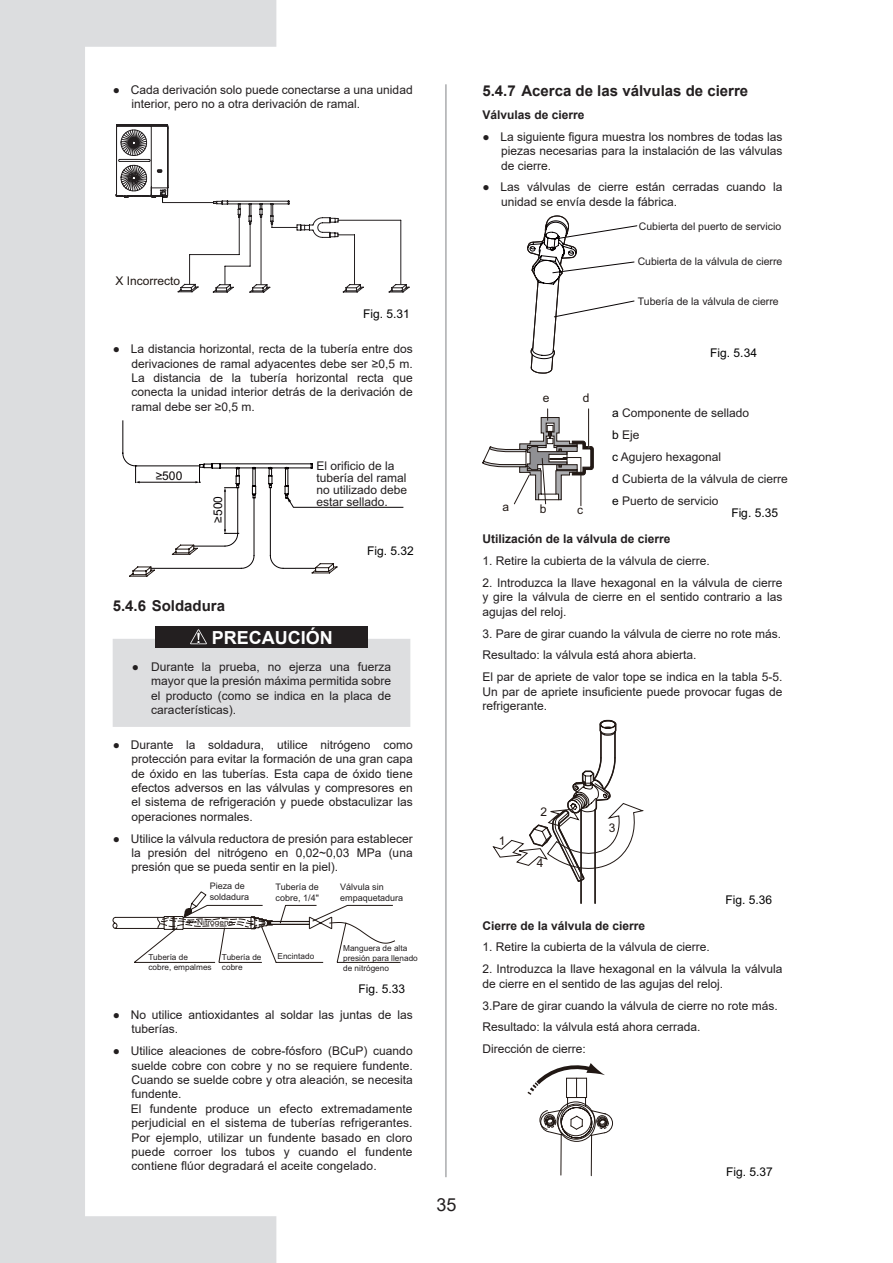
<style>
.page{position:relative;width:893px;height:1263px;background:#fff}
.page>*{position:absolute;margin:0;border:0;box-sizing:border-box;transform-origin:0 0}
.Note_Title{font:700 18px "Arial";color:#fff}
.t1{font:18px "Arial";color:#231f20}
.t2{font:700 15px "Arial";color:#231f20}
.Body_text_Bullet-8pt{font:12px/14.4px "Arial";color:#231f20;text-align:justify}
.Body_text-8pt{font:12px/14.4px "Arial";color:#231f20;text-align:justify}
.Note_text_Bullet{font:12px/14.4px "Arial";color:#231f20;text-align:justify}
.Body_Text_Bold-8pt{font:700 12px "Arial";color:#231f20}
.t3{font:12px "Arial";color:#030303}
.t4{font:12px "Arial";color:#201814}
.t5{font:12px "Arial";color:#211814}
.t6{font:12px "Arial";color:#070304}
.t7{font:10.5px "Arial";color:#231f20}
.t8{font:9px/10.8px "Arial";color:#231f20}
.t9{font:8.25px/9.9px "Arial";color:#231f20}
.t10{font:7.5px "Arial";color:#211814;scale:1.1 1}
.s1{color:#030303}
</style>
<div class="page">
<hr style="left:446px;top:84px;width:1px;height:1093px;background:#808285">
<svg style="left:0;top:0;width:276px;height:1263px"></svg>
<svg style="left:116px;top:124px;width:294px;height:169px"></svg>
<svg style="left:122px;top:420px;width:281px;height:157px"></svg>
<div style="left:155px;top:627px;width:213px;height:21px;background:#231f20"></div>
<svg style="left:113px;top:629px;width:297px;height:98px"></svg>
<svg style="left:113px;top:891px;width:288px;height:72px"></svg>
<svg style="left:527px;top:215px;width:110px;height:159px"></svg>
<svg style="left:482px;top:408px;width:112px;height:98px"></svg>
<hr style="left:588px;top:409px;width:1px;height:39px;background:#211814">
<svg style="left:493px;top:720px;width:150px;height:184px"></svg>
<svg style="left:527px;top:1063px;width:86px;height:113px"></svg>
<p class="Body_text_Bullet-8pt" style="left:131px;top:82px;width:283px;text-indent:-19px">● Cada derivación solo puede conectarse a una unidad interior, pero no a otra derivación de ramal.</p>
<p class="t4" style="left:116px;top:272px;width:66px">X Incorrecto</p>
<p class="t3" style="left:363px;top:305px;width:48px">Fig. 5.31</p>
<p class="Body_text_Bullet-8pt" style="left:131px;top:342px;width:283px;text-indent:-19px">● La distancia horizontal, recta de la tubería entre dos derivaciones de ramal adyacentes debe ser ≥0,5 m.<br>La distancia de la tubería horizontal recta que conecta la unidad interior detrás de la derivación de ramal debe ser ≥0,5 m.</p>
<p class="t6" style="left:156px;top:467px;width:28px">≥500</p>
<p class="t6" style="left:210px;top:522px;width:28px;rotate:-90deg">≥500</p>
<h3 class="t2" style="left:113px;top:596px;width:114px">5.4.6 Soldadura</h3>
<p class="Body_text_Bullet-8pt" style="left:316px;top:459px;width:92px;line-height:12px;text-align:left">El orificio de la tubería del ramal no utilizado debe estar sellado.</p>
<p class="t3" style="left:367px;top:543px;width:48px">Fig. 5.32</p>
<p class="Note_Title" style="left:212px;top:625px;width:122px">PRECAUCIÓN</p>
<p class="Note_text_Bullet" style="left:151px;top:659px;width:241px;text-indent:-20px">● Durante la prueba, no ejerza una fuerza mayor que la presión máxima permitida sobre el producto (como se indica en la placa de características).</p>
<p class="Body_text_Bullet-8pt" style="left:131px;top:737px;width:283px;text-indent:-19px">● Durante la soldadura, utilice nitrógeno como protección para evitar la formación de una gran capa de óxido en las tuberías. Esta capa de óxido tiene efectos adversos en las válvulas y compresores en el sistema de refrigeración y puede obstaculizar las operaciones normales.</p>
<p class="Body_text_Bullet-8pt" style="left:131px;top:831px;width:283px;text-indent:-19px">● Utilice la válvula reductora de presión para establecer la presión del nitrógeno en 0,02~0,03 MPa (una presión que se pueda sentir en la piel).</p>
<p class="t8" style="left:210px;top:880px;width:41px">Pieza de soldadura</p>
<p class="t8" style="left:276px;top:881px;width:45px">Tubería de cobre, 1/4"</p>
<p class="t8" style="left:340px;top:881px;width:65px">Válvula sin empaquetadura</p>
<p class="t10" style="left:197px;top:917px;width:34px">Nitrógeno</p>
<p class="t9" style="left:343px;top:943px;width:76px">Manguera de alta presión para llenado de nitrógeno</p>
<p class="t9" style="left:278px;top:951px;width:38px">Encintado</p>
<p class="t9" style="left:148px;top:952px;width:65px">Tubería de cobre, empalmes</p>
<p class="Body_text_Bullet-8pt" style="left:131px;top:1007px;width:283px;text-indent:-19px">● No utilice antioxidantes al soldar las juntas de las tuberías.</p>
<p class="Body_text_Bullet-8pt" style="left:131px;top:1043px;width:283px;text-indent:-19px">● Utilice aleaciones de cobre-fósforo (BCuP) cuando suelde cobre con cobre y no se requiere fundente.<br>Cuando se suelde cobre y otra aleación, se necesita fundente.</p>
<p class="Body_text_Bullet-8pt" style="left:131px;top:1101px;width:283px">El fundente produce un efecto extremadamente perjudicial en el sistema de tuberías refrigerantes.<br>Por ejemplo, utilizar un fundente basado en cloro puede corroer los tubos y cuando el fundente contiene flúor degradará el aceite congelado.</p>
<p class="t9" style="left:222px;top:952px;width:41px">Tubería de cobre</p>
<p class="t3" style="left:358px;top:981px;width:48px">Fig. 5.33</p>
<h1 class="t1" style="left:436px;top:1192px;width:22px">35</h1>
<h3 class="t2" style="left:482px;top:80px;width:267px">5.4.7 Acerca de las válvulas de cierre</h3>
<p class="Body_Text_Bold-8pt" style="left:482px;top:106px;width:104px">Válvulas de cierre</p>
<p class="Body_text_Bullet-8pt" style="left:501px;top:129px;width:283px;text-indent:-19px">● La siguiente figura muestra los nombres de todas las piezas necesarias para la instalación de las válvulas de cierre.</p>
<p class="Body_text_Bullet-8pt" style="left:501px;top:180px;width:283px;text-indent:-19px">● Las válvulas de cierre están cerradas cuando la unidad se envía desde la fábrica.</p>
<p class="t7" style="left:639px;top:219px;width:144px">Cubierta del puerto de servicio</p>
<p class="t7" style="left:638px;top:254px;width:146px">Cubierta de la válvula de cierre</p>
<p class="t7" style="left:638px;top:294px;width:142px">Tubería de la válvula de cierre</p>
<p class="t5" style="left:543px;top:389px;width:8px">e</p>
<p class="t5" style="left:583px;top:389px;width:8px">d</p>
<p class="t3" style="left:710px;top:344px;width:48px">Fig. 5.34</p>
<p class="Body_text_Bullet-8pt" style="left:612px;top:402px;width:177px;line-height:21.9px;text-align:left"><span class="s1">a</span> Componente de sellado<br><span class="s1">b</span> Eje<br><span class="s1">c</span> Agujero hexagonal<br><span class="s1">d</span> Cubierta de la válvula de cierre <span class="s1">e</span> Puerto de servicio</p>
<p class="Body_Text_Bold-8pt" style="left:482px;top:530px;width:190px">Utilización de la válvula de cierre</p>
<p class="Body_text-8pt" style="left:482px;top:553px;width:229px">1. Retire la cubierta de la válvula de cierre.</p>
<p class="Body_text-8pt" style="left:482px;top:575px;width:301px">2. Introduzca la llave hexagonal en la válvula de cierre y gire la válvula de cierre en el sentido contrario a las agujas del reloj.</p>
<p class="Body_text-8pt" style="left:482px;top:626px;width:300px">3. Pare de girar cuando la válvula de cierre no rote más.</p>
<p class="Body_text-8pt" style="left:482px;top:648px;width:216px">Resultado: la válvula está ahora abierta.</p>
<p class="Body_text-8pt" style="left:482px;top:670px;width:301px">El par de apriete de valor tope se indica en la tabla 5-5.<br>Un par de apriete insuficiente puede provocar fugas de refrigerante.</p>
<p class="t5" style="left:502px;top:499px;width:8px">a</p>
<p class="t5" style="left:540px;top:501px;width:8px">b</p>
<p class="t5" style="left:577px;top:502px;width:7px">c</p>
<p class="t3" style="left:731px;top:505px;width:48px">Fig. 5.35</p>
<p class="t5" style="left:499px;top:832px;width:8px">1</p>
<p class="t5" style="left:540px;top:804px;width:8px">2</p>
<p class="t5" style="left:537px;top:855px;width:8px">4</p>
<p class="t5" style="left:609px;top:819px;width:8px">3</p>
<p class="t3" style="left:725px;top:891px;width:48px">Fig. 5.36</p>
<p class="Body_Text_Bold-8pt" style="left:482px;top:917px;width:164px">Cierre de la válvula de cierre</p>
<p class="Body_text-8pt" style="left:482px;top:940px;width:229px">1. Retire la cubierta de la válvula de cierre.</p>
<p class="Body_text-8pt" style="left:482px;top:962px;width:301px">2. Introduzca la llave hexagonal en la válvula la válvula de cierre en el sentido de las agujas del reloj.</p>
<p class="Body_text-8pt" style="left:482px;top:998px;width:297px">3.Pare de girar cuando la válvula de cierre no rote más.</p>
<p class="Body_text-8pt" style="left:482px;top:1020px;width:220px">Resultado: la válvula está ahora cerrada.</p>
<p class="Body_text-8pt" style="left:482px;top:1042px;width:105px">Dirección de cierre:</p>
<p class="t3" style="left:726px;top:1163px;width:48px">Fig. 5.37</p>
</div>
